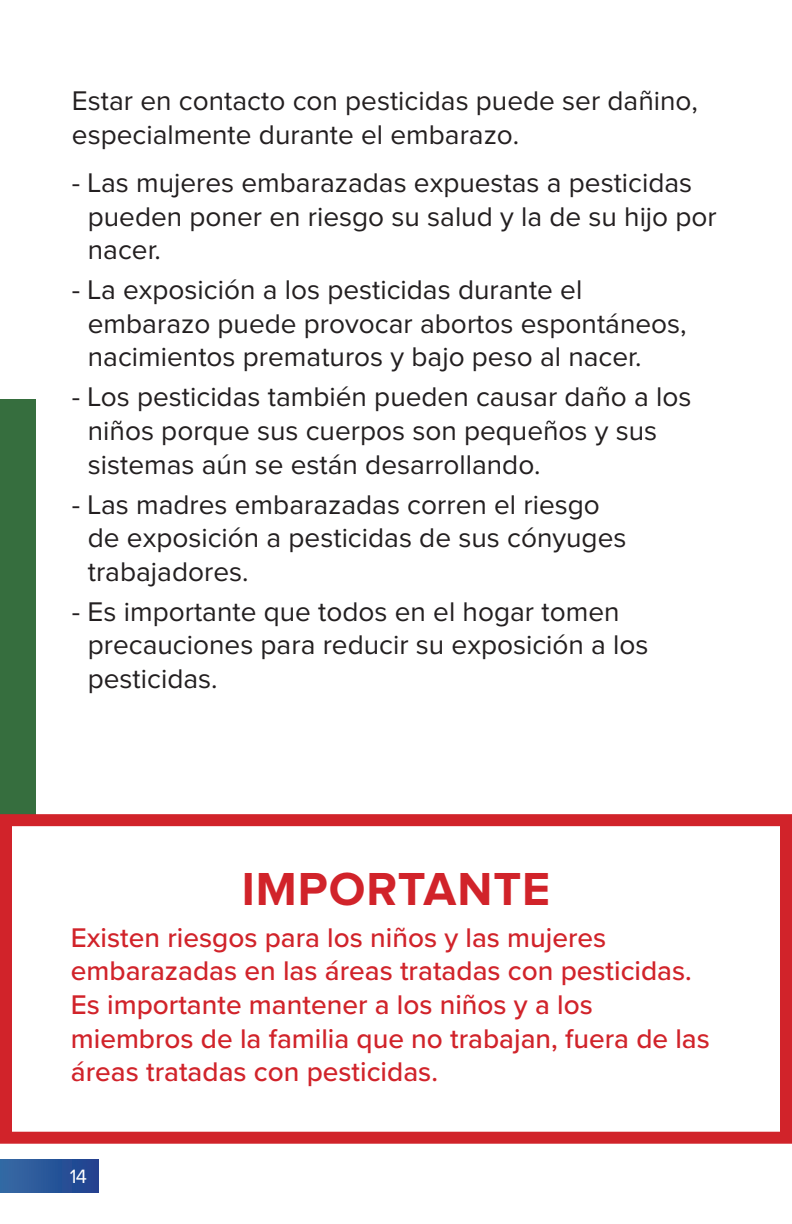
<style>
.page{position:relative;width:792px;height:1224px;background:#fff}
.page>*{position:absolute;margin:0;border:0;box-sizing:border-box;transform-origin:0 0}
.t1{font:700 48px "Proxima Nova";letter-spacing:.02em;color:#d1232a}
.t2{font:28px/33.6px "Proxima Nova";color:#231f20}
.t3{font:500 28px/33.6px "Proxima Nova";color:#d1232a}
.t4{font:20px "Proxima Nova";color:#fff}
</style>
<div class="page">
<div style="left:0;top:399px;width:36px;height:507px;background:#366e3e"></div>
<div style="left:0;top:1160px;width:98px;height:32px;background:linear-gradient(to right,#356ba4,#1f418f)"></div>
<div style="left:6px;top:820px;width:780px;height:318px;background:#fff"></div>
<div style="left:0;top:814px;width:792px;height:330px;border:12px solid #d1232a"></div>
<p class="t2" style="left:72px;top:85px;width:627px">Estar en contacto con pesticidas puede ser dañino, especialmente durante el embarazo.</p>
<p class="t2" style="left:88px;top:167px;width:630px;text-indent:-16px">- Las mujeres embarazadas expuestas a pesticidas pueden poner en riesgo su salud y la de su hijo por nacer.</p>
<p class="t2" style="left:88px;top:274px;width:600px;text-indent:-16px">- La exposición a los pesticidas durante el embarazo puede provocar abortos espontáneos, nacimientos prematuros y bajo peso al nacer.</p>
<p class="t2" style="left:88px;top:381px;width:605px;text-indent:-16px">- Los pesticidas también pueden causar daño a los niños porque sus cuerpos son pequeños y sus sistemas aún se están desarrollando.</p>
<p class="t2" style="left:88px;top:489px;width:540px;text-indent:-16px">- Las madres embarazadas corren el riesgo de exposición a pesticidas de sus cónyuges trabajadores.</p>
<p class="t2" style="left:88px;top:596px;width:562px;text-indent:-16px">- Es importante que todos en el hogar tomen precauciones para reducir su exposición a los pesticidas.</p>
<h1 class="t1" style="left:242px;top:867px;width:310px">IMPORTANTE</h1>
<p class="t3" style="left:71px;top:920px;width:641px">Existen riesgos para los niños y las mujeres embarazadas en las áreas tratadas con pesticidas.<br>Es importante mantener a los niños y a los miembros de la familia que no trabajan, fuera de las áreas tratadas con pesticidas.</p>
<p class="t4" style="left:70px;top:1167px;width:19px">14</p>
</div>
